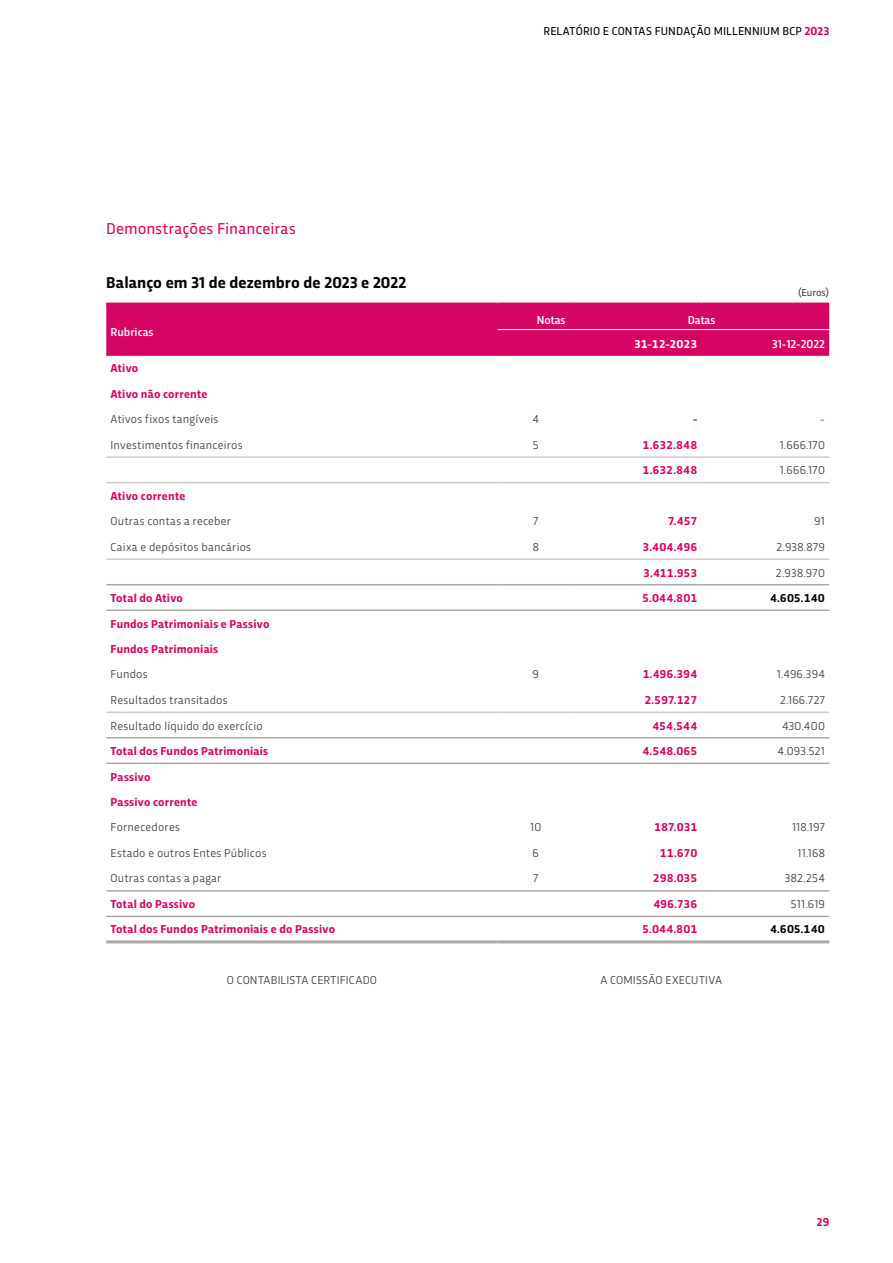
<style>
.page{position:relative;width:893px;height:1263px;background:#fff}
.page>*{position:absolute;margin:0;border:0;box-sizing:border-box;transform-origin:0 0}
.Título_Tabela{font:700 16.5px "Trasandina";letter-spacing:.005em;color:#080302}
.subtitulo_2{font:16.5px "Trasandina";letter-spacing:.005em;color:#d60564}
.txt_tab_cinza{font:12px "Trasandina";letter-spacing:.025em;color:#403d3d}
.destaque_tab_rubine{font:700 12px "Trasandina";letter-spacing:.015em;color:#d60564}
.numeros_tab_bold{font:700 12px "Trasandina";letter-spacing:-.005em;color:#d60564}
.numeros_tab{font:12px "Trasandina";letter-spacing:.025em;color:#403d3d}
.unidades{font:12px "Trasandina";letter-spacing:.025em;color:#403d3d}
.t1{font:12px "Trasandina";letter-spacing:.015em;color:#000}
.cabeça_tabela{font:500 12px "Trasandina";color:#fff}
.numeros_tab_bold-2{font:700 12px "Trasandina";letter-spacing:.005em;color:#080302}
.numeros_tab_bold-3{font:700 12px "Trasandina";letter-spacing:-.01em;color:#fff}
.unidades-2{font:10.5px "Trasandina";color:#403d3d}
.s1{font-weight:700;color:#d60564}
</style>
<div class="page">
<div style="left:106px;top:306px;width:723px;height:48px;background:#d60564"></div>
<hr style="left:106px;top:354px;width:391px;height:2px;background:#d60564">
<hr style="left:497px;top:354px;width:77px;height:2px;background:#d60564">
<hr style="left:574px;top:354px;width:128px;height:2px;background:#d60564">
<hr style="left:702px;top:354px;width:127px;height:2px;background:#d60564">
<hr style="left:106px;top:584px;width:391px;height:1px;background:#aaa9a9">
<hr style="left:497px;top:584px;width:77px;height:1px;background:#aaa9a9">
<hr style="left:574px;top:584px;width:128px;height:1px;background:#aaa9a9">
<hr style="left:702px;top:584px;width:127px;height:1px;background:#aaa9a9">
<hr style="left:106px;top:609px;width:391px;height:2px;background:#aaa9a9">
<hr style="left:497px;top:609px;width:77px;height:2px;background:#aaa9a9">
<hr style="left:574px;top:609px;width:128px;height:2px;background:#aaa9a9">
<hr style="left:702px;top:609px;width:127px;height:2px;background:#aaa9a9">
<hr style="left:106px;top:737px;width:391px;height:1px;background:#aaa9a9">
<hr style="left:497px;top:737px;width:77px;height:1px;background:#aaa9a9">
<hr style="left:574px;top:737px;width:128px;height:1px;background:#aaa9a9">
<hr style="left:702px;top:737px;width:127px;height:1px;background:#aaa9a9">
<hr style="left:106px;top:762px;width:391px;height:2px;background:#aaa9a9">
<hr style="left:497px;top:762px;width:77px;height:2px;background:#aaa9a9">
<hr style="left:574px;top:762px;width:128px;height:2px;background:#aaa9a9">
<hr style="left:702px;top:762px;width:127px;height:2px;background:#aaa9a9">
<hr style="left:106px;top:890px;width:391px;height:2px;background:#aaa9a9">
<hr style="left:497px;top:890px;width:77px;height:2px;background:#aaa9a9">
<hr style="left:574px;top:890px;width:128px;height:2px;background:#aaa9a9">
<hr style="left:702px;top:890px;width:127px;height:2px;background:#aaa9a9">
<hr style="left:106px;top:916px;width:391px;height:1px;background:#aaa9a9">
<hr style="left:497px;top:916px;width:77px;height:1px;background:#aaa9a9">
<hr style="left:574px;top:916px;width:128px;height:1px;background:#aaa9a9">
<hr style="left:702px;top:916px;width:127px;height:1px;background:#aaa9a9">
<hr style="left:106px;top:456px;width:391px;height:2px;background:#ccc">
<hr style="left:497px;top:456px;width:77px;height:2px;background:#ccc">
<hr style="left:574px;top:456px;width:128px;height:2px;background:#ccc">
<hr style="left:702px;top:456px;width:127px;height:2px;background:#ccc">
<hr style="left:106px;top:482px;width:391px;height:1px;background:#ccc">
<hr style="left:497px;top:482px;width:77px;height:1px;background:#ccc">
<hr style="left:574px;top:482px;width:128px;height:1px;background:#ccc">
<hr style="left:702px;top:482px;width:127px;height:1px;background:#ccc">
<hr style="left:106px;top:558px;width:391px;height:2px;background:#ccc">
<hr style="left:497px;top:558px;width:77px;height:2px;background:#ccc">
<hr style="left:574px;top:558px;width:128px;height:2px;background:#ccc">
<hr style="left:702px;top:558px;width:127px;height:2px;background:#ccc">
<hr style="left:106px;top:303px;width:391px;height:3px;background:#d60564">
<hr style="left:497px;top:303px;width:77px;height:3px;background:#d60564">
<hr style="left:574px;top:303px;width:128px;height:3px;background:#d60564">
<hr style="left:702px;top:303px;width:127px;height:3px;background:#d60564">
<hr style="left:106px;top:940px;width:391px;height:3px;background:#aaa9a9">
<hr style="left:497px;top:940px;width:77px;height:3px;background:#aaa9a9">
<hr style="left:574px;top:940px;width:128px;height:3px;background:#aaa9a9">
<hr style="left:702px;top:940px;width:127px;height:3px;background:#aaa9a9">
<hr style="left:106px;top:711px;width:391px;height:2px;background:#ccc">
<hr style="left:497px;top:711px;width:77px;height:2px;background:#ccc">
<hr style="left:574px;top:711px;width:128px;height:2px;background:#ccc">
<hr style="left:702px;top:711px;width:127px;height:2px;background:#ccc">
<hr style="left:497px;top:329px;width:77px;height:1px;background:#fff">
<hr style="left:574px;top:329px;width:128px;height:1px;background:#fff">
<hr style="left:702px;top:329px;width:127px;height:1px;background:#fff">
<p class="subtitulo_2" style="left:106px;top:216px;width:191px">Demonstrações Financeiras</p>
<p class="Título_Tabela" style="left:106px;top:270px;width:301px">Balanço em 31 de dezembro de 2023 e 2022</p>
<p class="cabeça_tabela" style="left:111px;top:323px;width:44px">Rubricas</p>
<p class="t1" style="left:544px;top:22px;width:287px">RELATÓRIO E CONTAS FUNDAÇÃO MILLENNIUM BCP <span class="s1">2023</span></p>
<p class="unidades-2" style="left:798px;top:284px;width:32px">(Euros)</p>
<p class="cabeça_tabela" style="left:537px;top:311px;width:30px">Notas</p>
<p class="cabeça_tabela" style="left:688px;top:311px;width:29px">Datas</p>
<p class="numeros_tab_bold-3" style="left:634px;top:336px;width:65px">31-12-2023</p>
<p class="cabeça_tabela" style="left:772px;top:335px;width:54px">31-12-2022</p>
<p class="destaque_tab_rubine" style="left:111px;top:359px;width:29px">Ativo</p>
<p class="destaque_tab_rubine" style="left:111px;top:385px;width:99px">Ativo não corrente</p>
<p class="txt_tab_cinza" style="left:111px;top:410px;width:109px">Ativos fixos tangíveis</p>
<p class="numeros_tab" style="left:532px;top:410px;width:8px">4</p>
<p class="numeros_tab_bold" style="left:693px;top:410px;width:6px">-</p>
<p class="numeros_tab" style="left:820px;top:410px;width:6px">-</p>
<p class="txt_tab_cinza" style="left:111px;top:436px;width:133px">Investimentos financeiros</p>
<p class="numeros_tab" style="left:533px;top:436px;width:7px">5</p>
<p class="numeros_tab_bold" style="left:643px;top:436px;width:56px">1.632.848</p>
<p class="numeros_tab" style="left:780px;top:436px;width:47px">1.666.170</p>
<p class="numeros_tab_bold" style="left:643px;top:462px;width:56px">1.632.848</p>
<p class="numeros_tab" style="left:780px;top:462px;width:47px">1.666.170</p>
<p class="destaque_tab_rubine" style="left:111px;top:487px;width:76px">Ativo corrente</p>
<p class="txt_tab_cinza" style="left:111px;top:512px;width:122px">Outras contas a receber</p>
<p class="numeros_tab" style="left:533px;top:512px;width:7px">7</p>
<p class="numeros_tab_bold" style="left:668px;top:512px;width:31px">7.457</p>
<p class="numeros_tab" style="left:814px;top:512px;width:12px">91</p>
<p class="txt_tab_cinza" style="left:111px;top:538px;width:142px">Caixa e depósitos bancários</p>
<p class="numeros_tab" style="left:533px;top:538px;width:8px">8</p>
<p class="numeros_tab_bold" style="left:642px;top:538px;width:56px">3.404.496</p>
<p class="numeros_tab" style="left:776px;top:538px;width:50px">2.938.879</p>
<p class="numeros_tab_bold" style="left:643px;top:564px;width:56px">3.411.953</p>
<p class="numeros_tab" style="left:776px;top:564px;width:50px">2.938.970</p>
<p class="destaque_tab_rubine" style="left:111px;top:589px;width:74px">Total do Ativo</p>
<p class="numeros_tab_bold" style="left:642px;top:589px;width:57px">5.044.801</p>
<p class="numeros_tab_bold-2" style="left:770px;top:589px;width:56px">4.605.140</p>
<p class="destaque_tab_rubine" style="left:111px;top:615px;width:160px">Fundos Patrimoniais e Passivo</p>
<p class="destaque_tab_rubine" style="left:111px;top:640px;width:109px">Fundos Patrimoniais</p>
<p class="txt_tab_cinza" style="left:111px;top:665px;width:39px">Fundos</p>
<p class="numeros_tab" style="left:533px;top:665px;width:8px">9</p>
<p class="numeros_tab_bold" style="left:643px;top:665px;width:56px">1.496.394</p>
<p class="numeros_tab" style="left:777px;top:665px;width:50px">1.496.394</p>
<p class="txt_tab_cinza" style="left:111px;top:691px;width:119px">Resultados transitados</p>
<p class="numeros_tab_bold" style="left:644px;top:691px;width:55px">2.597.127</p>
<p class="numeros_tab" style="left:780px;top:691px;width:46px">2.166.727</p>
<p class="txt_tab_cinza" style="left:111px;top:717px;width:154px">Resultado líquido do exercício</p>
<p class="numeros_tab_bold" style="left:652px;top:717px;width:47px">454.544</p>
<p class="numeros_tab" style="left:782px;top:717px;width:44px">430.400</p>
<p class="destaque_tab_rubine" style="left:111px;top:742px;width:159px">Total dos Fundos Patrimoniais</p>
<p class="numeros_tab_bold" style="left:642px;top:742px;width:56px">4.548.065</p>
<p class="numeros_tab" style="left:777px;top:742px;width:49px">4.093.521</p>
<p class="destaque_tab_rubine" style="left:111px;top:768px;width:41px">Passivo</p>
<p class="destaque_tab_rubine" style="left:111px;top:793px;width:88px">Passivo corrente</p>
<p class="txt_tab_cinza" style="left:111px;top:818px;width:71px">Fornecedores</p>
<p class="numeros_tab" style="left:530px;top:818px;width:13px">10</p>
<p class="numeros_tab_bold" style="left:654px;top:818px;width:45px">187.031</p>
<p class="numeros_tab" style="left:792px;top:818px;width:34px">118.197</p>
<p class="txt_tab_cinza" style="left:111px;top:844px;width:157px">Estado e outros Entes Públicos</p>
<p class="numeros_tab" style="left:533px;top:844px;width:8px">6</p>
<p class="numeros_tab_bold" style="left:660px;top:844px;width:39px">11.670</p>
<p class="numeros_tab" style="left:797px;top:844px;width:29px">11.168</p>
<p class="txt_tab_cinza" style="left:111px;top:869px;width:112px">Outras contas a pagar</p>
<p class="numeros_tab" style="left:533px;top:869px;width:7px">7</p>
<p class="numeros_tab_bold" style="left:653px;top:869px;width:46px">298.035</p>
<p class="numeros_tab" style="left:785px;top:869px;width:42px">382.254</p>
<p class="destaque_tab_rubine" style="left:111px;top:895px;width:86px">Total do Passivo</p>
<p class="numeros_tab_bold" style="left:653px;top:895px;width:45px">496.736</p>
<p class="numeros_tab" style="left:791px;top:895px;width:36px">511.619</p>
<p class="destaque_tab_rubine" style="left:111px;top:920px;width:226px">Total dos Fundos Patrimoniais e do Passivo</p>
<p class="numeros_tab_bold" style="left:642px;top:920px;width:57px">5.044.801</p>
<p class="numeros_tab_bold-2" style="left:770px;top:920px;width:56px">4.605.140</p>
<p class="unidades" style="left:227px;top:971px;width:152px">O CONTABILISTA CERTIFICADO</p>
<p class="unidades" style="left:600px;top:971px;width:123px">A COMISSÃO EXECUTIVA</p>
<p class="destaque_tab_rubine" style="left:817px;top:1213px;width:14px">29</p>
</div>
